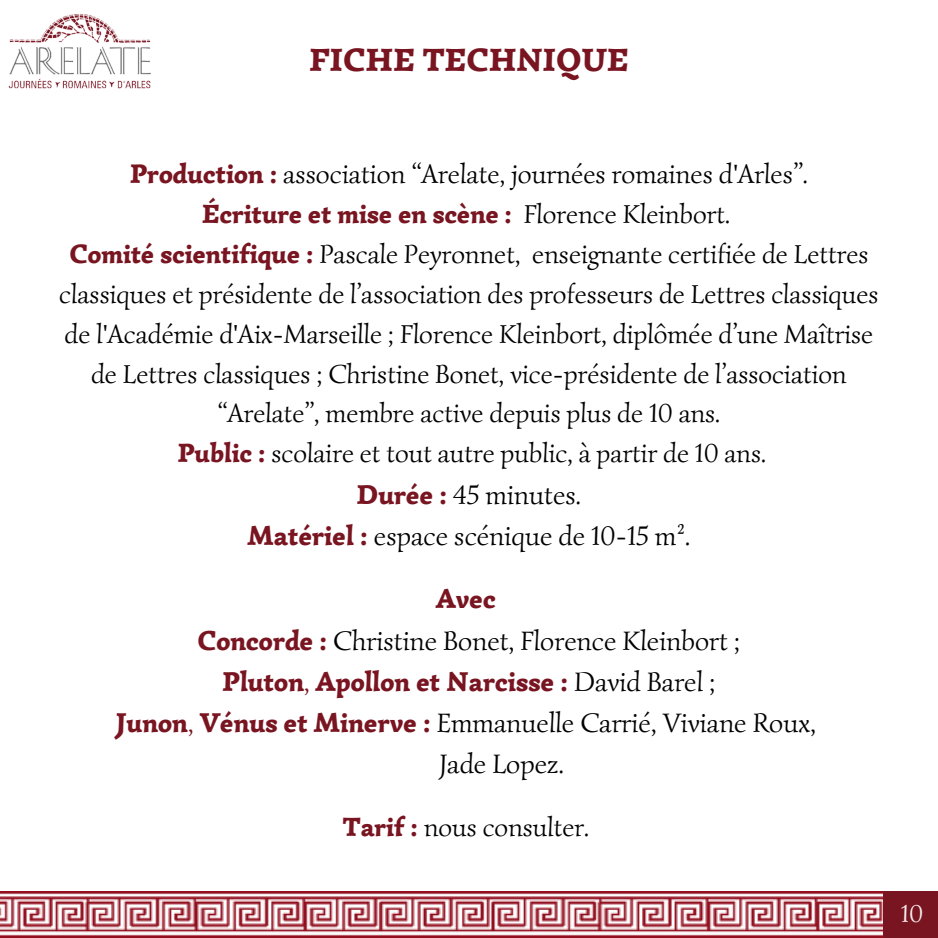
<style>
.page{position:relative;width:938px;height:938px;background:#fff}
.page>*{position:absolute;margin:0;border:0;box-sizing:border-box;transform-origin:0 0}
.t1{font:900 32.5px "Simonetta";color:#791521}
.t2{font:27.5px/41.2px "Simonetta";color:#000;text-align:center}
.t3{font:900 27.5px "Simonetta";color:#791521}
.t4{font:27px "Simonetta";color:#000}
.t5{font:26.75px/40px "Simonetta";color:#000;text-align:center}
.t6{font:900 26.75px "Simonetta";color:#791521}
.t7{font:25px "Simonetta";color:#f4f0f0}
.s1{font-weight:900;color:#791521}
.s2{font-weight:400;color:#000}
.s3{font-weight:400}
.s4{color:#791521}
</style>
<div class="page">
<img style="left:8px;top:14px;width:143px;height:75px">
<div style="left:883px;top:891px;width:55px;height:46px;background:#791521"></div>
<img style="left:0;top:891px;width:883px;height:46px">
<p class="t1" style="left:309px;top:40px;width:321px">FICHE TECHNIQUE</p>
<p class="t4" style="left:130px;top:157px;width:680px"><span class="s1">Production :</span> association “Arelate, journées romaines d'Arles”.</p>
<h1 class="t6" style="left:202px;top:197px;width:530px">Écriture et mise en scène : <span class="s2">Florence Kleinbort.</span></h1>
<p class="t5" style="left:59px;top:234px;width:820px"><span class="s1">Comité scientifique :</span> Pascale Peyronnet, enseignante certifiée de Lettres classiques et présidente de l’association des professeurs de Lettres classiques de l'Académie d'Aix-Marseille ; Florence Kleinbort, diplômée d’une Maîtrise de Lettres classiques ; Christine Bonet, vice-présidente de l’association</p>
<p class="t5" style="left:177px;top:393px;width:590px">“Arelate”, membre active depuis plus de 10 ans.<br><span class="s1">Public :</span> scolaire et tout autre public, à partir de 10 ans.</p>
<p class="t2" style="left:247px;top:473px;width:444px"><span class="s1">Durée :</span> 45 minutes.<br><span class="s1">Matériel :</span> espace scénique de 10-15 m².</p>
<p class="t3" style="left:436px;top:582px;width:61px">Avec</p>
<p class="t2" style="left:197px;top:619px;width:544px"><span class="s1">Concorde :</span> Christine Bonet, Florence Kleinbort ;</p>
<p class="t3" style="left:222px;top:664px;width:495px">Pluton<span class="s3">,</span> Apollon et Narcisse : <span class="s2">David Barel ;</span></p>
<p class="t2" style="left:116px;top:702px;width:701px"><span class="s1">Junon</span><span class="s4">,</span> <span class="s1">Vénus et Minerve :</span> Emmanuelle Carrié, Viviane Roux,</p>
<p class="t2" style="left:439px;top:743px;width:126px">Jade Lopez.</p>
<p class="t5" style="left:342px;top:806px;width:248px"><span class="s1">Tarif :</span> nous consulter.</p>
<p class="t7" style="left:900px;top:897px;width:24px">10</p>
</div>
